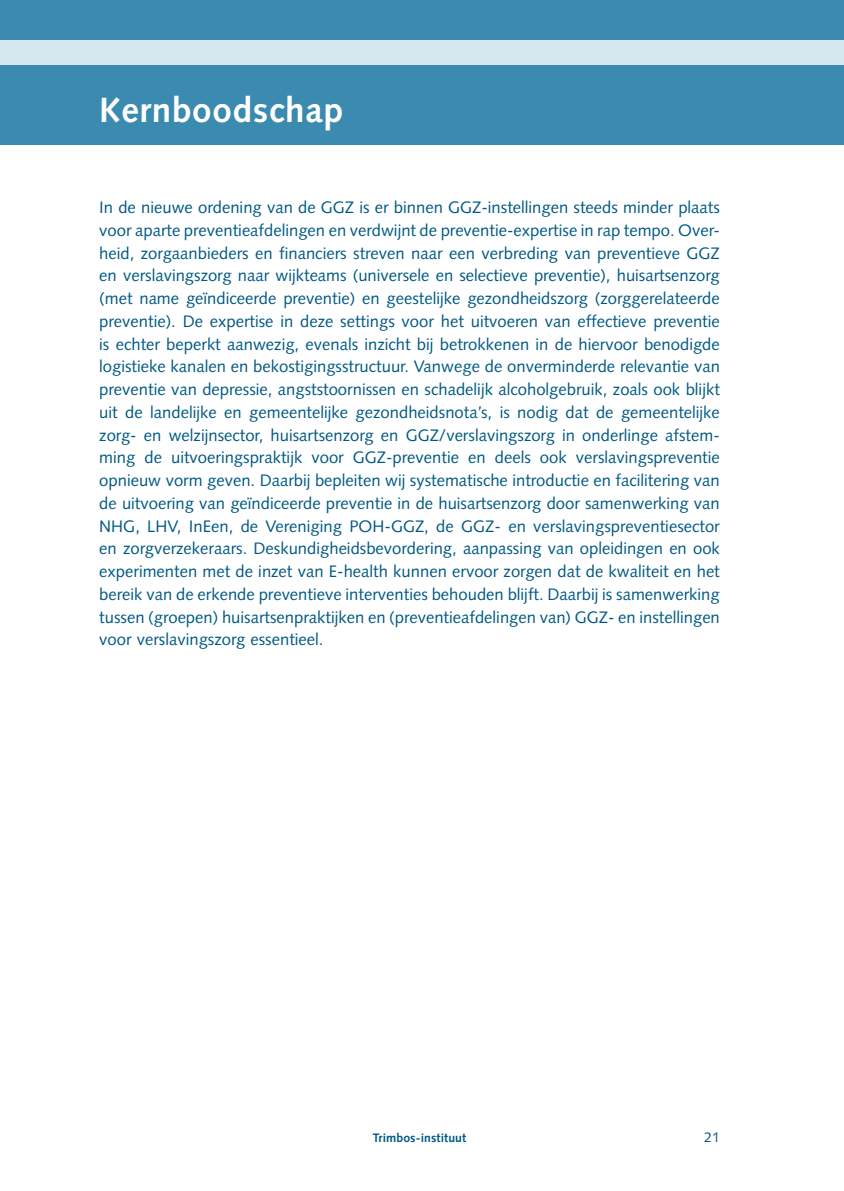
<style>
.page{position:relative;width:844px;height:1191px;background:#fff}
.page>*{position:absolute;margin:0;border:0;box-sizing:border-box;transform-origin:0 0}
.t1{font:700 35px "Syntax LT Std";letter-spacing:.02em;color:#fff}
.t2{font:16.62px/22.8px "Syntax LT Std";color:#005983;text-align:justify}
.t3{font:14px "Syntax LT Std";color:#005983}
.t4{font:700 12.25px "Syntax LT Std";letter-spacing:.005em;color:#005983}
</style>
<div class="page">
<div style="left:0;top:0;width:843px;height:145px;background:#3b8aaf"></div>
<div style="left:0;top:40px;width:843px;height:24px;background:#d7e7ef"></div>
<p class="t1" style="left:99px;top:90px;width:245px">Kernboodschap</p>
<p class="t2" style="left:99px;top:196px;width:622px">In de nieuwe ordening van de GGZ is er binnen GGZ-instellingen steeds minder plaats voor aparte preventieafdelingen en verdwijnt de preventie-expertise in rap tempo. Over&shy;heid, zorgaanbieders en financiers streven naar een verbreding van preventieve GGZ en verslavingszorg naar wijkteams (universele en selectieve preventie), huisartsenzorg (met name geïndiceerde preventie) en geestelijke gezondheidszorg (zorggerelateerde preventie). De expertise in deze settings voor het uitvoeren van effectieve preventie is echter beperkt aanwezig, evenals inzicht bij betrokkenen in de hiervoor benodigde logistieke kanalen en bekostigingsstructuur. Vanwege de onverminderde relevantie van preventie van depressie, angststoornissen en schadelijk alcoholgebruik, zoals ook blijkt uit de landelijke en gemeentelijke gezondheidsnota’s, is nodig dat de gemeentelijke zorg- en welzijnsector, huisartsenzorg en GGZ/verslavingszorg in onderlinge afstem&shy;ming de uitvoeringspraktijk voor GGZ-preventie en deels ook verslavingspreventie opnieuw vorm geven. Daarbij bepleiten wij systematische introductie en facilitering van de uitvoering van geïndiceerde preventie in de huisartsenzorg door samenwerking van NHG, LHV, InEen, de Vereniging POH-GGZ, de GGZ- en verslavingspreventiesector en zorgverzekeraars. Deskundigheidsbevordering, aanpassing van opleidingen en ook experimenten met de inzet van E-health kunnen ervoor zorgen dat de kwaliteit en het bereik van de erkende preventieve interventies behouden blijft. Daarbij is samenwerking tussen (groepen) huisartsenpraktijken en (preventieafdelingen van) GGZ- en instellingen voor verslavingszorg essentieel.</p>
<p class="t4" style="left:372px;top:1131px;width:95px">Trimbos-instituut</p>
<p class="t3" style="left:704px;top:1129px;width:17px">21</p>
</div>
